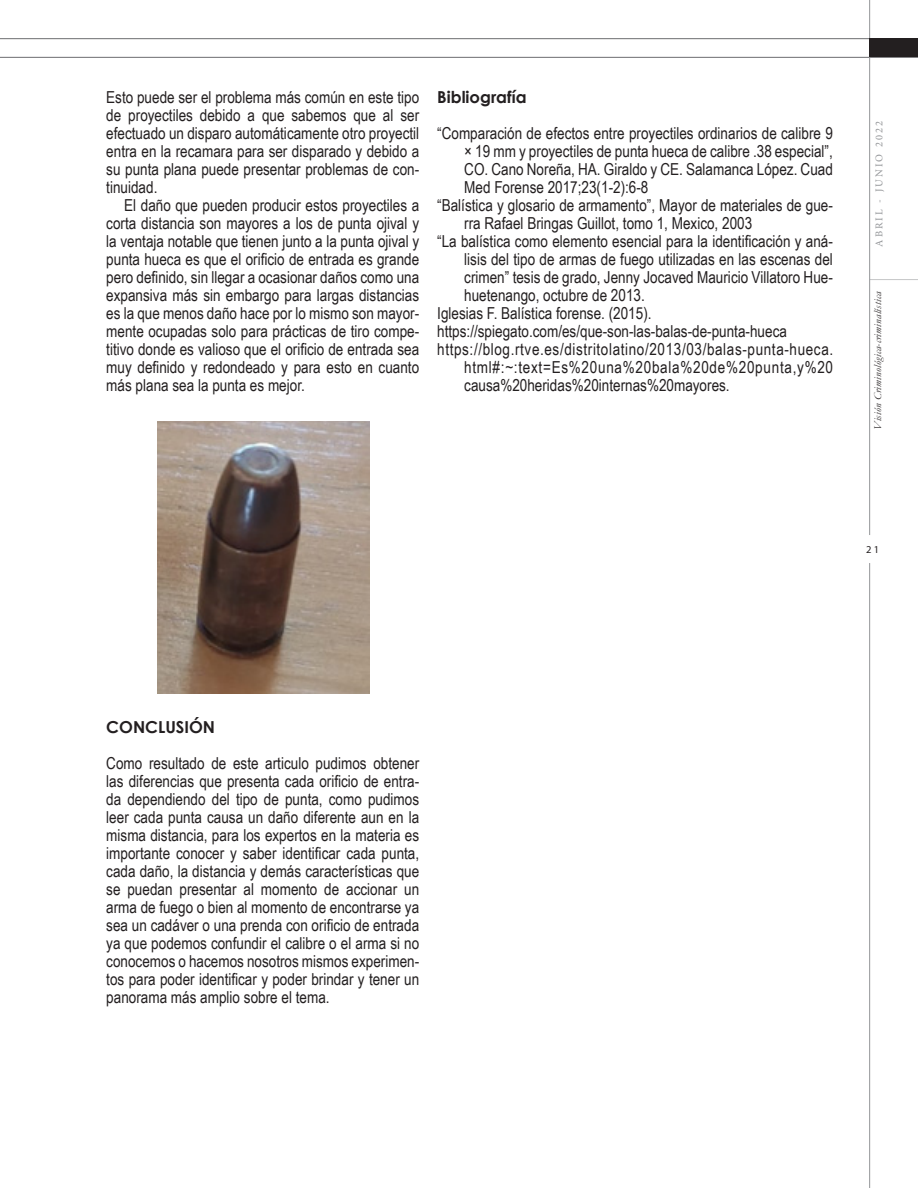
<style>
.page{position:relative;width:918px;height:1188px;background:#fff}
.page>*{position:absolute;margin:0;border:0;box-sizing:border-box;transform-origin:0 0}
.VS_Cuerpo_1Parr{font:16.5px/18px "Arial Narrow";color:#231f20;text-align:justify}
.VS_Cuerpo_1Parr-2{font:700 16.5px "Century Gothic";color:#231f20}
.t1{font:italic 10.5px "Garamond";color:#231f20}
.t2{font:10.5px "Minion Pro";letter-spacing:.2em;color:#939598}
.t3{font:10.5px "Myriad Pro";color:#231f20}
</style>
<div class="page">
<hr style="left:870px;top:279px;width:48px;height:1px;background:#c5c6c8">
<hr style="left:0;top:57px;width:918px;height:1px;background:#6c6d70">
<hr style="left:0;top:38px;width:918px;height:1px;background:#6c6d70">
<hr style="left:869px;top:0;width:1px;height:535px;background:#939598">
<hr style="left:869px;top:563px;width:1px;height:625px;background:#939598">
<div style="left:870px;top:38px;width:48px;height:19px;background:#231f20"></div>
<img style="left:158px;top:422px;width:211px;height:271px">
<p class="VS_Cuerpo_1Parr" style="left:106px;top:88px;width:314px">Esto puede ser el problema más común en este tipo de proyectiles debido a que sabemos que al ser efectuado un disparo automáticamente otro proyectil entra en la recamara para ser disparado y debido a su punta plana puede presentar problemas de con&shy;tinuidad.</p>
<p class="VS_Cuerpo_1Parr" style="left:106px;top:196px;width:314px;text-indent:18px">El daño que pueden producir estos proyectiles a corta distancia son mayores a los de punta ojival y la ventaja notable que tienen junto a la punta ojival y punta hueca es que el orificio de entrada es grande pero definido, sin llegar a ocasionar daños como una expansiva más sin embargo para largas distancias es la que menos daño hace por lo mismo son mayor&shy;mente ocupadas solo para prácticas de tiro compe&shy;titivo donde es valioso que el orificio de entrada sea muy definido y redondeado y para esto en cuanto más plana sea la punta es mejor.</p>
<p class="VS_Cuerpo_1Parr-2" style="left:437px;top:85px;width:91px">Bibliografía</p>
<p class="VS_Cuerpo_1Parr" style="left:464px;top:124px;width:370px;text-indent:-27px">“Comparación de efectos entre proyectiles ordinarios de calibre 9 × 19 mm y proyectiles de punta hueca de calibre .38 especial”, CO. Cano Noreña, HA. Giraldo y CE. Salamanca López. Cuad Med Forense 2017;23(1-2):6-8</p>
<p class="VS_Cuerpo_1Parr" style="left:464px;top:196px;width:370px;text-indent:-27px">“Balística y glosario de armamento”, Mayor de materiales de gue&shy;rra Rafael Bringas Guillot, tomo 1, Mexico, 2003</p>
<p class="VS_Cuerpo_1Parr" style="left:464px;top:232px;width:370px;text-indent:-27px">“La balística como elemento esencial para la identificación y aná&shy;lisis del tipo de armas de fuego utilizadas en las escenas del crimen” tesis de grado, Jenny Jocaved Mauricio Villatoro Hue&shy;huetenango, octubre de 2013.</p>
<p class="VS_Cuerpo_1Parr" style="left:437px;top:304px;width:216px">Iglesias F. Balística forense. (2015).</p>
<p class="VS_Cuerpo_1Parr" style="left:437px;top:322px;width:351px">https://spiegato.com/es/que-son-las-balas-de-punta-hueca</p>
<p class="VS_Cuerpo_1Parr" style="left:464px;top:340px;width:371px;text-indent:-27px">https://blog.rtve.es/distritolatino/2013/03/balas-punta-hueca. html#:~:text=Es%20una%20bala%20de%20punta,y%20 causa%20heridas%20internas%20mayores.</p>
<p class="t2" style="left:872px;top:247px;width:128px;rotate:-90deg">ABRIL - JUNIO 2022</p>
<p class="t1" style="left:871px;top:430px;width:140px;rotate:-90deg">Visión Criminológica-criminalística</p>
<p class="t3" style="left:866px;top:543px;width:14px">21</p>
<p class="VS_Cuerpo_1Parr-2" style="left:106px;top:715px;width:110px">CONCLUSIÓN</p>
<p class="VS_Cuerpo_1Parr" style="left:106px;top:754px;width:314px">Como resultado de este articulo pudimos obtener las diferencias que presenta cada orificio de entra&shy;da dependiendo del tipo de punta, como pudimos leer cada punta causa un daño diferente aun en la misma distancia, para los expertos en la materia es importante conocer y saber identificar cada punta, cada daño, la distancia y demás características que se puedan presentar al momento de accionar un arma de fuego o bien al momento de encontrarse ya sea un cadáver o una prenda con orificio de entrada ya que podemos confundir el calibre o el arma si no conocemos o hacemos nosotros mismos experimen&shy;tos para poder identificar y poder brindar y tener un panorama más amplio sobre el tema.</p>
</div>
